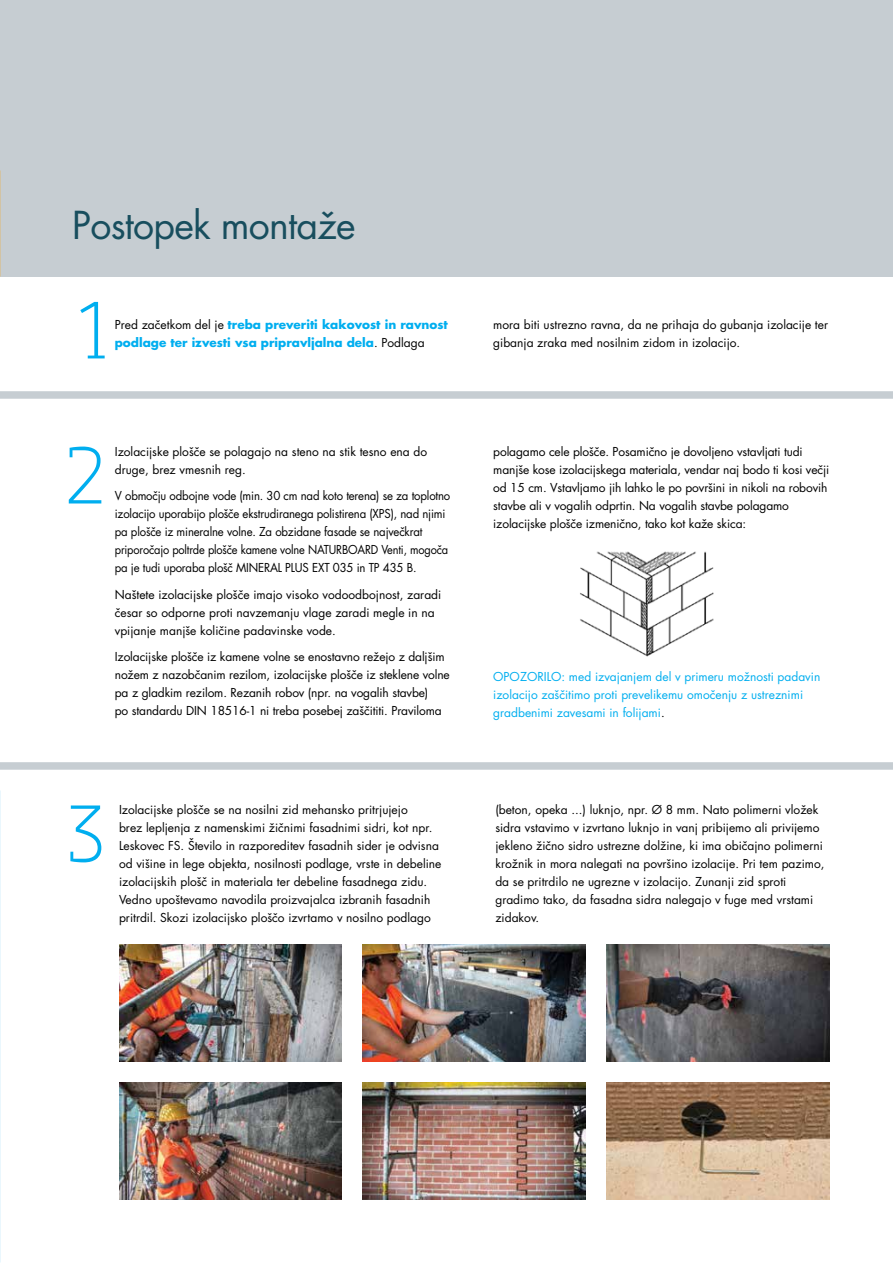
<style>
.page{position:relative;width:893px;height:1263px;background:#fff}
.page>*{position:absolute;margin:0;border:0;box-sizing:border-box;transform-origin:0 0}
.t1{font:300 82.5px/145.1px "Dobra Slab";color:#00aeef}
.t2{font:37.5px "Futura KNAUF";letter-spacing:-.02em;color:#184e5e}
.t3{font:12px/18px "Futura KNAUF";color:#000}
.t4{font:12px/18px "Futura KNAUF";color:#000;scale:.95 1}
.t5{font:12px/18px "Futura KNAUF";color:#00aeef}
.t6{font:700 12px/18px "Futura KNAUF";color:#00aeef}
.s1{font-weight:400;color:#000}
.s2{color:#000}
</style>
<div class="page">
<img style="left:607px;top:1082px;width:222px;height:117px">
<div style="left:0;top:0;width:893px;height:276px;background:#c6cdd2"></div>
<div style="left:0;top:391px;width:893px;height:8px;background:#c6cdd2"></div>
<div style="left:0;top:762px;width:893px;height:8px;background:#c6cdd2"></div>
<img style="left:580px;top:551px;width:134px;height:106px">
<img style="left:119px;top:944px;width:223px;height:117px">
<img style="left:607px;top:944px;width:222px;height:117px">
<img style="left:363px;top:944px;width:222px;height:117px">
<img style="left:119px;top:1082px;width:223px;height:117px">
<img style="left:363px;top:1082px;width:222px;height:117px">
<h2 class="t2" style="left:72px;top:201px;width:285px">Postopek montaže</h2>
<h1 class="t1" style="left:65px;top:258px;width:42px">1<br>2</h1>
<p class="t6" style="left:115px;top:315px;width:334px"><span class="s1">Pred začetkom del je</span> treba preveriti kakovost in ravnost podlage ter izvesti vsa pripravljalna dela<span class="s1">. Podlaga</span></p>
<p class="t3" style="left:493px;top:316px;width:336px">mora biti ustrezno ravna, da ne prihaja do gubanja izolacije ter gibanja zraka med nosilnim zidom in izolacijo.</p>
<p class="t3" style="left:115px;top:442px;width:314px">Izolacijske plošče se polagajo na steno na stik tesno ena do druge, brez vmesnih reg.</p>
<p class="t4" style="left:115px;top:487px;width:355px">V območju odbojne vode (min. 30 cm nad koto terena) se za toplotno izolacijo uporabijo plošče ekstrudiranega polistirena (XPS), nad njimi pa plošče iz mineralne volne. Za obzidane fasade se največkrat priporočajo poltrde plošče kamene volne NATURBOARD Venti, mogoča pa je tudi uporaba plošč MINERAL PLUS EXT 035 in TP 435 B.</p>
<p class="t3" style="left:115px;top:585px;width:328px">Naštete izolacijske plošče imajo visoko vodoodbojnost, zaradi česar so odporne proti navzemanju vlage zaradi megle in na vpijanje manjše količine padavinske vode.</p>
<p class="t3" style="left:115px;top:648px;width:337px">Izolacijske plošče iz kamene volne se enostavno režejo z daljšim nožem z nazobčanim rezilom, izolacijske plošče iz steklene volne pa z gladkim rezilom. Rezanih robov (npr. na vogalih stavbe)<br>po standardu DIN 18516-1 ni treba posebej zaščititi. Praviloma</p>
<p class="t3" style="left:493px;top:442px;width:337px">polagamo cele plošče. Posamično je dovoljeno vstavljati tudi manjše kose izolacijskega materiala, vendar naj bodo ti kosi večji od 15 cm. Vstavljamo jih lahko le po površini in nikoli na robovih stavbe ali v vogalih odprtin. Na vogalih stavbe polagamo izolacijske plošče izmenično, tako kot kaže skica:</p>
<p class="t5" style="left:493px;top:667px;width:329px">OPOZORILO: med izvajanjem del v primeru možnosti padavin izolacijo zaščitimo proti prevelikemu omočenju z ustreznimi gradbenimi zavesami in folijami<span class="s2">.</span></p>
<h1 class="t1" style="left:67px;top:761px;width:41px">3</h1>
<p class="t3" style="left:119px;top:800px;width:324px">Izolacijske plošče se na nosilni zid mehansko pritrjujejo<br>brez lepljenja z namenskimi žičnimi fasadnimi sidri, kot npr.<br>Leskovec FS. Število in razporeditev fasadnih sider je odvisna od višine in lege objekta, nosilnosti podlage, vrste in debeline izolacijskih plošč in materiala ter debeline fasadnega zidu.<br>Vedno upoštevamo navodila proizvajalca izbranih fasadnih pritrdil. Skozi izolacijsko ploščo izvrtamo v nosilno podlago</p>
<p class="t3" style="left:495px;top:800px;width:331px">(beton, opeka ...) luknjo, npr. Ø 8 mm. Nato polimerni vložek sidra vstavimo v izvrtano luknjo in vanj pribijemo ali privijemo jekleno žično sidro ustrezne dolžine, ki ima običajno polimerni krožnik in mora nalegati na površino izolacije. Pri tem pazimo, da se pritrdilo ne ugrezne v izolacijo. Zunanji zid sproti gradimo tako, da fasadna sidra nalegajo v fuge med vrstami zidakov.</p>
</div>
